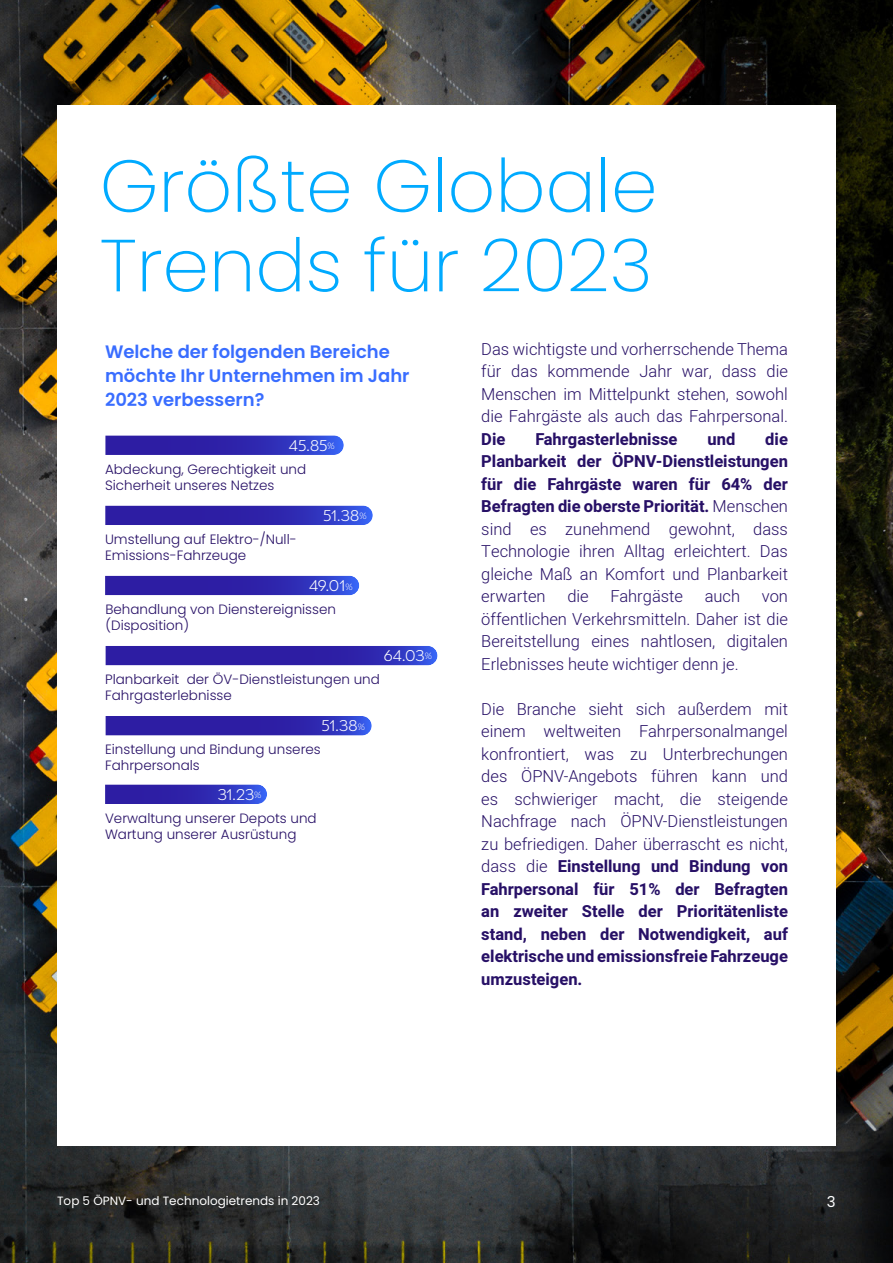
<style>
.page{position:relative;width:893px;height:1263px;background:#fff}
.page>*{position:absolute;margin:0;border:0;box-sizing:border-box;transform-origin:0 0}
.t1{font:200 73.5px/79.5px "Poppins";letter-spacing:-.005em;color:#0af}
.t2{font:600 18px/24px "Poppins";color:#396dff}
.t3{font:300 18px "Ploni DL1.1 AAA";letter-spacing:-.005em;color:#fff}
.t4{font:300 16.5px/22.5px "Heebo";color:#271066;text-align:justify}
.t5{font:700 16.5px "Heebo";color:#271066}
.t6{font:15px "Poppins";color:#fff}
.t7{font:300 13.5px/16.2px "Poppins";color:#271066}
.t8{font:12px "Poppins";color:#fff}
.s1{font-size:10.5px}
.s2{font-weight:700}
</style>
<div class="page">
<img style="left:0;top:0;width:893px;height:1263px">
<div style="left:57px;top:105px;width:779px;height:1040px;background:#fff"></div>
<svg style="left:105px;top:505px;width:268px;height:20px"></svg>
<svg style="left:105px;top:435px;width:239px;height:20px"></svg>
<svg style="left:105px;top:646px;width:333px;height:19px"></svg>
<svg style="left:105px;top:784px;width:162px;height:20px"></svg>
<svg style="left:105px;top:716px;width:267px;height:19px"></svg>
<svg style="left:105px;top:576px;width:254px;height:19px"></svg>
<h1 class="t1" style="left:100px;top:154px;width:560px">Größte Globale<br>Trends für 2023</h1>
<p class="t2" style="left:105px;top:342px;width:306px">Welche der folgenden Bereiche möchte Ihr Unternehmen im Jahr<br>2023 verbessern?</p>
<p class="t3" style="left:289px;top:434px;width:47px">45.85<span class="s1">%</span></p>
<p class="t7" style="left:105px;top:461px;width:203px">Abdeckung, Gerechtigkeit und<br>Sicherheit unseres Netzes</p>
<p class="t7" style="left:105px;top:531px;width:193px">Umstellung auf Elektro-/Null-<br>Emissions-Fahrzeuge</p>
<p class="t3" style="left:323px;top:504px;width:45px">51.38<span class="s1">%</span></p>
<p class="t3" style="left:309px;top:575px;width:45px">49.01<span class="s1">%</span></p>
<p class="t7" style="left:105px;top:601px;width:232px">Behandlung von Dienstereignissen (Disposition)</p>
<p class="t3" style="left:384px;top:644px;width:49px">64.03<span class="s1">%</span></p>
<p class="t7" style="left:105px;top:671px;width:276px">Planbarkeit der ÖV-Dienstleistungen und<br>Fahrgasterlebnisse</p>
<p class="t3" style="left:322px;top:715px;width:45px">51.38<span class="s1">%</span></p>
<p class="t7" style="left:105px;top:742px;width:217px">Einstellung und Bindung unseres<br>Fahrpersonals</p>
<p class="t3" style="left:218px;top:783px;width:45px">31.23<span class="s1">%</span></p>
<p class="t7" style="left:105px;top:810px;width:213px">Verwaltung unserer Depots und<br>Wartung unserer Ausrüstung</p>
<p class="t4" style="left:481px;top:337px;width:308px">Das wichtigste und vorherrschende Thema für das kommende Jahr war, dass die Menschen im Mittelpunkt stehen, sowohl die Fahrgäste als auch das Fahrpersonal.</p>
<p class="t5" style="left:481px;top:427px;width:26px">Die</p>
<p class="t5" style="left:535px;top:427px;width:144px">Fahrgasterlebnisse</p>
<p class="t5" style="left:707px;top:427px;width:29px">und</p>
<p class="t4" style="left:481px;top:427px;width:308px;text-indent:284px"><span class="s2">die Planbarkeit der ÖPNV-Dienstleistungen für die Fahrgäste waren für 64% der Befragten die oberste Priorität.</span> Menschen sind es zunehmend gewohnt, dass Technologie ihren Alltag erleichtert. Das gleiche Maß an Komfort und Planbarkeit erwarten</p>
<p class="t4" style="left:567px;top:584px;width:23px">die</p>
<p class="t4" style="left:610px;top:584px;width:74px">Fahrgäste</p>
<p class="t4" style="left:705px;top:584px;width:37px">auch</p>
<p class="t4" style="left:481px;top:584px;width:308px;text-indent:281px">von öffentlichen Verkehrsmitteln. Daher ist die Bereitstellung eines nahtlosen, digitalen Erlebnisses heute wichtiger denn je.</p>
<p class="t4" style="left:481px;top:697px;width:308px">Die Branche sieht sich außerdem mit einem weltweiten Fahrpersonalmangel konfrontiert, was zu Unterbrechungen des ÖPNV-Angebots führen kann und es schwieriger macht, die steigende Nachfrage nach ÖPNV-Dienstleistungen zu befriedigen. Daher überrascht es nicht, dass die <span class="s2">Einstellung und Bindung von Fahrpersonal für 51% der Befragten an zweiter Stelle der Prioritätenliste stand, neben der Notwendigkeit, auf elektrische und emissionsfreie Fahrzeuge umzusteigen.</span></p>
<p class="t8" style="left:57px;top:1193px;width:264px">Top 5 ÖPNV- und Technologietrends in 2023</p>
<p class="t6" style="left:827px;top:1193px;width:10px">3</p>
</div>
